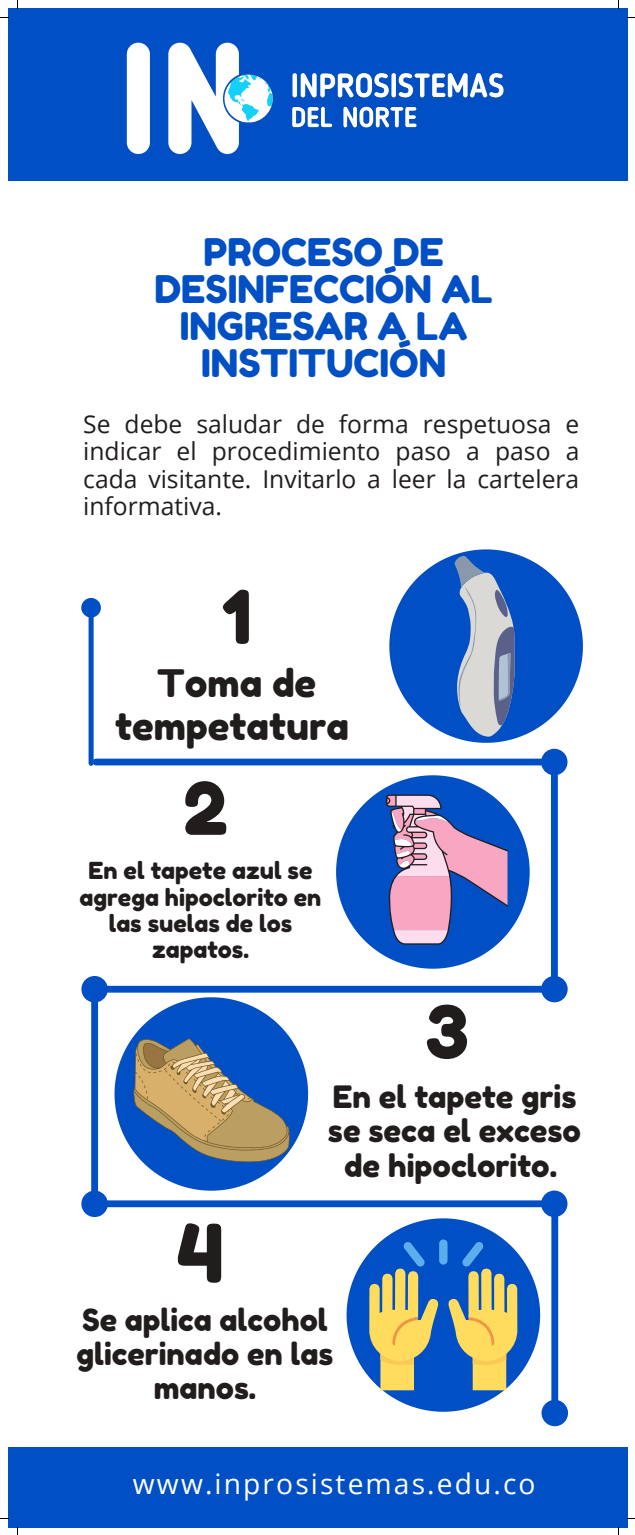
<style>
.page{position:relative;width:635px;height:1535px;background:#fff}
.page>*{position:absolute;margin:0;border:0;box-sizing:border-box;transform-origin:0 0}
.t1{font:80.6px "Fredoka One";color:#211d1d}
.t2{font:73.7px "Fredoka One";color:#211d1d}
.t3{font:71.9px "Fredoka One";color:#211d1d}
.t4{font:38px/36.9px "Fredoka One";color:#004fc5;text-align:center}
.t5{font:37.8px/42.2px "Fredoka One";color:#211d1d;text-align:center}
.t6{font:30.8px/34.3px "Fredoka One";color:#211d1d;text-align:center}
.t7{font:30.3px/33.8px "Fredoka One";color:#211d1d;text-align:center}
.t8{font:28.2px "Open Sans";letter-spacing:.075em;color:#fff}
.t9{font:24.6px/27.4px "Open Sans";color:#211d1d;text-align:justify}
.t10{font:23.4px/26.1px "Fredoka One";color:#211d1d;text-align:center}
</style>
<div class="page">
<div style="left:8px;top:1447px;width:618px;height:79px;background:#004fc5"></div>
<svg style="left:81px;top:549px;width:501px;height:876px"></svg>
<div style="left:8px;top:8px;width:618px;height:172px;background:#004fc5"></div>
<img style="left:126px;top:42px;width:378px;height:112px">
<h3 class="t4" style="left:154px;top:234px;width:340px">PROCESO DE<br>DESINFECCIÓN AL<br>INGRESAR A LA<br>INSTITUCIÓN</h3>
<p class="t9" style="left:83px;top:409px;width:497px">Se debe saludar de forma respetuosa e indicar el procedimiento paso a paso a cada visitante. Invitarlo a leer la cartelera informativa.</p>
<h2 class="t2" style="left:221px;top:572px;width:31px">1</h2>
<h3 class="t5" style="left:115px;top:662px;width:235px">Toma de tempetatura</h3>
<h3 class="t3" style="left:183px;top:764px;width:45px">2</h3>
<p class="t10" style="left:79px;top:857px;width:243px">En el tapete azul se agrega hipoclorito en las suelas de los zapatos.</p>
<h3 class="t3" style="left:424px;top:987px;width:45px">3</h3>
<p class="t6" style="left:327px;top:1079px;width:254px">En el tapete gris se seca el exceso de hipoclorito.</p>
<h1 class="t1" style="left:176px;top:1204px;width:49px">4</h1>
<p class="t7" style="left:76px;top:1302px;width:258px">Se aplica alcohol glicerinado en las manos.</p>
<p class="t8" style="left:133px;top:1463px;width:404px">www.inprosistemas.edu.co</p>
</div>
